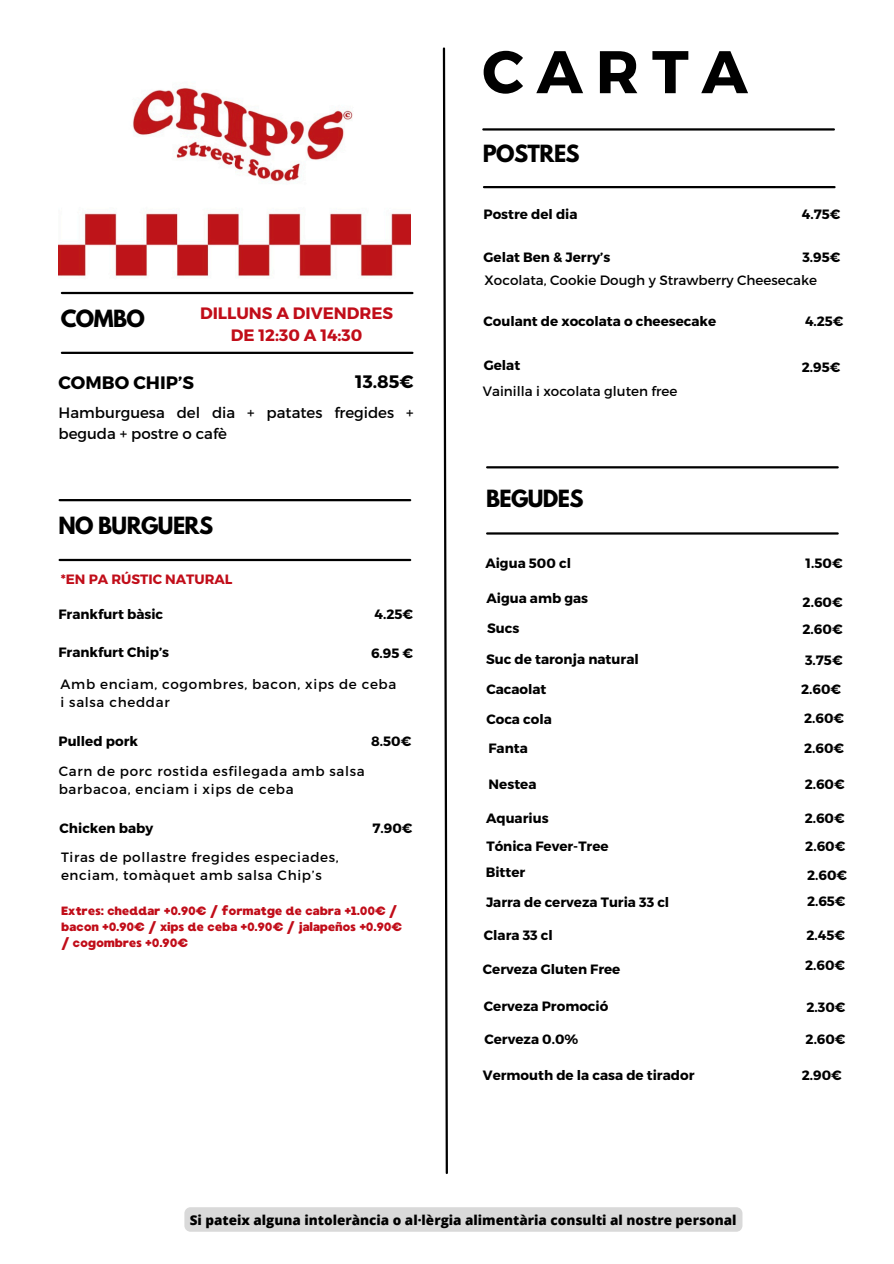
<style>
.page{position:relative;width:894px;height:1264px;background:#fff}
.page>*{position:absolute;margin:0;border:0;box-sizing:border-box;transform-origin:0 0}
.t1{font:700 60px "Montserrat";letter-spacing:.215em;color:#000}
.t2{font:700 21px "League Spartan";letter-spacing:-.03em;color:#000}
.t3{font:700 18px "Montserrat";color:#000}
.t4{font:700 16.5px/22.5px "Montserrat";color:#c10d19;text-align:center}
.t5{font:15px/20.2px "Montserrat";color:#000}
.t6{font:700 13.5px "Montserrat";color:#000}
.t7{font:13.5px/18px "Montserrat";letter-spacing:.05em;color:#000}
.t8{font:800 13.5px "Open Sans";color:#000}
.t9{font:13.5px "Montserrat";color:#000}
.t10{font:700 13.5px "Montserrat";color:#c10d19}
.t11{font:12px/16px "MADE Waffle Soft";letter-spacing:-.03em;color:#c10d19}
</style>
<div class="page">
<hr style="left:60px;top:499px;width:350px;height:2px;background:#000">
<hr style="left:483px;top:128px;width:350px;height:3px;background:#000">
<hr style="left:60px;top:559px;width:350px;height:2px;background:#000">
<hr style="left:484px;top:186px;width:350px;height:2px;background:#000">
<svg style="left:442px;top:47px;width:6px;height:1127px"></svg>
<img style="left:58px;top:87px;width:353px;height:191px">
<hr style="left:62px;top:292px;width:350px;height:2px;background:#000">
<hr style="left:62px;top:352px;width:350px;height:2px;background:#000">
<hr style="left:487px;top:466px;width:350px;height:2px;background:#000">
<hr style="left:487px;top:532px;width:350px;height:2px;background:#000">
<div style="left:184px;top:1207px;width:558px;height:24px;background:#d9d9d9"></div>
<h3 class="t1" style="left:482px;top:33px;width:267px">CARTA</h3>
<p class="t2" style="left:61px;top:308px;width:86px">COMBO</p>
<h1 class="t4" style="left:200px;top:301px;width:195px">DILLUNS A DIVENDRES<br>DE 12:30 A 14:30</h1>
<p class="t3" style="left:58px;top:371px;width:137px">COMBO CHIP’S</p>
<p class="t3" style="left:355px;top:370px;width:60px">13.85€</p>
<p class="t5" style="left:58px;top:402px;width:356px">Hamburguesa del dia + patates fregides + beguda + postre o cafè</p>
<h3 class="t2" style="left:58px;top:515px;width:156px">NO BURGUERS</h3>
<p class="t10" style="left:61px;top:571px;width:173px">*EN PA RÚSTIC NATURAL</p>
<h3 class="t6" style="left:58px;top:605px;width:106px">Frankfurt bàsic</h3>
<h2 class="t6" style="left:58px;top:643px;width:112px">Frankfurt Chip’s</h2>
<p class="t6" style="left:374px;top:605px;width:40px">4.25€</p>
<p class="t6" style="left:371px;top:645px;width:44px">6.95 €</p>
<p class="t7" style="left:61px;top:674px;width:337px">Amb enciam, cogombres, bacon, xips de ceba i salsa cheddar</p>
<p class="t6" style="left:58px;top:732px;width:81px">Pulled pork</p>
<p class="t7" style="left:59px;top:761px;width:307px">Carn de porc rostida esfilegada amb salsa barbacoa, enciam i xips de ceba</p>
<p class="t6" style="left:371px;top:732px;width:42px">8.50€</p>
<p class="t6" style="left:60px;top:819px;width:95px">Chicken baby</p>
<p class="t7" style="left:61px;top:847px;width:279px">Tiras de pollastre fregides especiades, enciam, tomàquet amb salsa Chip’s</p>
<h2 class="t6" style="left:372px;top:819px;width:41px">7.90€</h2>
<p class="t11" style="left:61px;top:903px;width:343px">Extres: cheddar +0.90€ / formatge de cabra +1.00€ / bacon +0.90€ / xips de ceba +0.90€ / jalapeños +0.90€ / cogombres +0.90€</p>
<h2 class="t2" style="left:482px;top:143px;width:98px">POSTRES</h2>
<h6 class="t6" style="left:483px;top:205px;width:96px">Postre del dia</h6>
<p class="t6" style="left:483px;top:249px;width:128px">Gelat Ben &amp; Jerry’s</p>
<p class="t6" style="left:801px;top:205px;width:40px">4.75€</p>
<p class="t6" style="left:802px;top:249px;width:39px">3.95€</p>
<p class="t9" style="left:484px;top:271px;width:334px">Xocolata, Cookie Dough y Strawberry Cheesecake</p>
<p class="t6" style="left:483px;top:312px;width:234px">Coulant de xocolata o cheesecake</p>
<p class="t6" style="left:804px;top:312px;width:40px">4.25€</p>
<h2 class="t6" style="left:483px;top:357px;width:38px">Gelat</h2>
<p class="t6" style="left:801px;top:359px;width:40px">2.95€</p>
<p class="t9" style="left:482px;top:382px;width:196px">Vainilla i xocolata gluten free</p>
<p class="t2" style="left:486px;top:488px;width:99px">BEGUDES</p>
<p class="t6" style="left:485px;top:554px;width:87px">Aigua 500 cl</p>
<p class="t6" style="left:805px;top:554px;width:38px">1.50€</p>
<p class="t6" style="left:486px;top:589px;width:103px">Aigua amb gas</p>
<p class="t6" style="left:802px;top:593px;width:41px">2.60€</p>
<p class="t6" style="left:487px;top:619px;width:34px">Sucs</p>
<h5 class="t6" style="left:802px;top:620px;width:42px">2.60€</h5>
<p class="t6" style="left:486px;top:650px;width:154px">Suc de taronja natural</p>
<p class="t6" style="left:804px;top:651px;width:39px">3.75€</p>
<p class="t6" style="left:486px;top:680px;width:62px">Cacaolat</p>
<h5 class="t6" style="left:800px;top:680px;width:41px">2.60€</h5>
<p class="t6" style="left:486px;top:710px;width:67px">Coca cola</p>
<h4 class="t6" style="left:488px;top:739px;width:41px">Fanta</h4>
<h5 class="t6" style="left:803px;top:709px;width:41px">2.60€</h5>
<h4 class="t6" style="left:803px;top:739px;width:41px">2.60€</h4>
<p class="t6" style="left:488px;top:775px;width:49px">Nestea</p>
<p class="t6" style="left:804px;top:775px;width:41px">2.60€</p>
<p class="t6" style="left:486px;top:809px;width:64px">Aquarius</p>
<p class="t6" style="left:804px;top:809px;width:41px">2.60€</p>
<p class="t6" style="left:486px;top:837px;width:124px">Tónica Fever-Tree</p>
<p class="t6" style="left:805px;top:837px;width:41px">2.60€</p>
<p class="t6" style="left:485px;top:863px;width:41px">Bitter</p>
<p class="t6" style="left:806px;top:866px;width:41px">2.60€</p>
<p class="t6" style="left:486px;top:893px;width:185px">Jarra de cerveza Turia 33 cl</p>
<p class="t6" style="left:806px;top:892px;width:40px">2.65€</p>
<p class="t6" style="left:484px;top:926px;width:70px">Clara 33 cl</p>
<p class="t6" style="left:806px;top:926px;width:40px">2.45€</p>
<p class="t6" style="left:482px;top:960px;width:139px">Cerveza Gluten Free</p>
<p class="t6" style="left:804px;top:955px;width:41px">2.60€</p>
<p class="t6" style="left:484px;top:997px;width:126px">Cerveza Promoció</p>
<p class="t6" style="left:806px;top:998px;width:40px">2.30€</p>
<p class="t6" style="left:484px;top:1030px;width:95px">Cerveza 0.0%</p>
<p class="t6" style="left:805px;top:1030px;width:41px">2.60€</p>
<p class="t6" style="left:482px;top:1066px;width:213px">Vermouth de la casa de tirador</p>
<p class="t6" style="left:801px;top:1066px;width:41px">2.90€</p>
<p class="t8" style="left:190px;top:1210px;width:548px">Si pateix alguna intolerància o al·lèrgia alimentària consulti al nostre personal</p>
</div>
